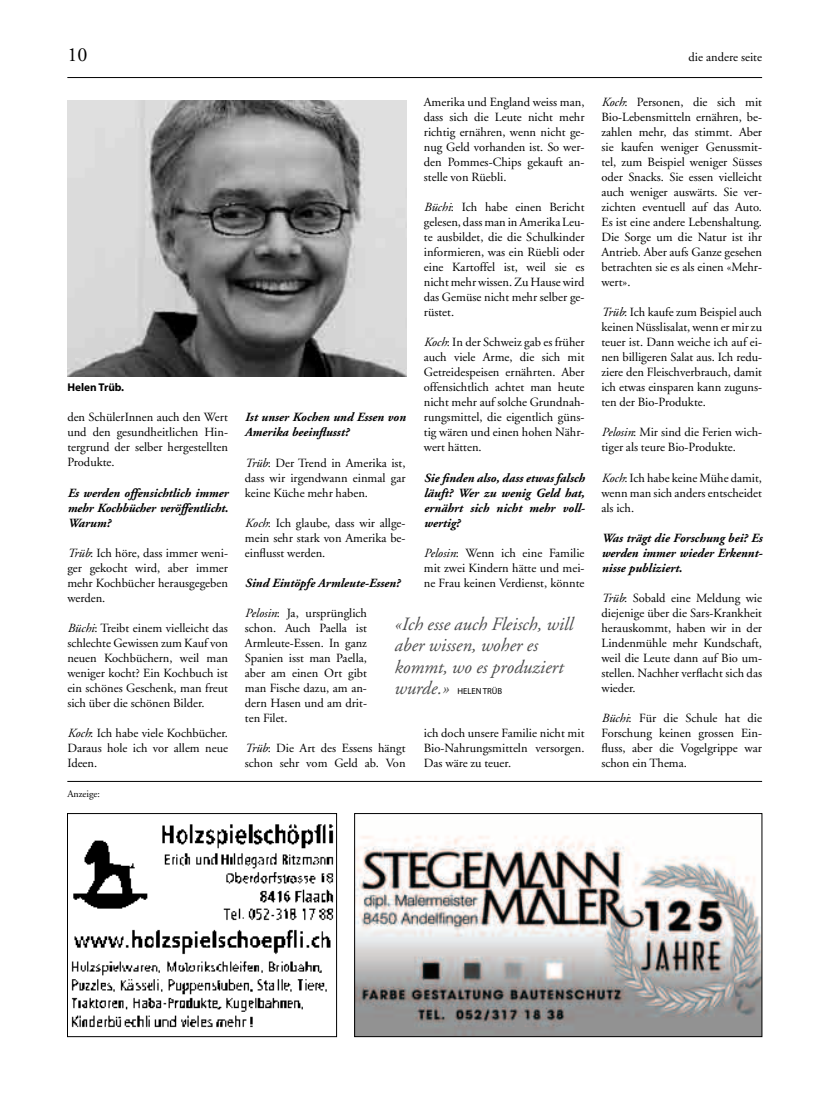
<style>
.page{position:relative;width:833px;height:1117px;background:#fff}
.page>*{position:absolute;margin:0;border:0;box-sizing:border-box;transform-origin:0 0}
.t1{font:20px "Adobe Garamond";color:#000}
.t2{font:italic 18.75px/21.2px "Adobe Garamond";color:#4d4d4d}
.t3{font:12.5px/15px "Adobe Garamond";color:#000;text-align:justify}
.t4{font:italic 700 12.5px/15px "Adobe Garamond";color:#000;text-align:justify}
.t5{font:700 11.25px "Myriad";color:#000}
.t6{font:10px "Adobe Garamond";color:#000}
.t7{font:8.75px "Myriad";color:#000}
.s1{font-style:italic}
.s2{font-family:"Adobe Garamond";font-style:italic;font-size:18.75px;color:#4d4d4d}
</style>
<div class="page">
<hr style="left:67px;top:781px;width:695px;height:1px;background:#000">
<hr style="left:67px;top:77px;width:695px;height:1px;background:#000">
<img style="left:356px;top:836px;width:404px;height:198px">
<div style="left:354px;top:813px;width:408px;height:223px;border:1px solid #000"></div>
<img style="left:71px;top:824px;width:263px;height:204px">
<div style="left:67px;top:813px;width:270px;height:223px;border:1px solid #000"></div>
<img style="left:67px;top:100px;width:339px;height:276px">
<h1 class="t1" style="left:67px;top:47px;width:21px">10</h1>
<p class="t3" style="left:688px;top:51px;width:75px">die andere seite</p>
<p class="t5" style="left:67px;top:383px;width:58px">Helen Trüb.</p>
<p class="t3" style="left:67px;top:411px;width:162px">den SchülerInnen auch den Wert und den gesundheitlichen Hin&shy;tergrund der selber hergestellten Produkte.</p>
<p class="t4" style="left:67px;top:486px;width:162px">Es werden offensichtlich immer mehr Kochbücher veröffentlicht.<br>Warum?</p>
<p class="t3" style="left:67px;top:546px;width:162px"><span class="s1">Trüb</span>: Ich höre, dass immer weni&shy;ger gekocht wird, aber immer mehr Kochbücher herausgegeben werden.</p>
<p class="t3" style="left:67px;top:621px;width:162px"><span class="s1">Büchi</span>: Treibt einem vielleicht das schlechte Gewissen zum Kauf von neuen Kochbüchern, weil man weniger kocht? Ein Kochbuch ist ein schönes Geschenk, man freut sich über die schönen Bilder.</p>
<p class="t3" style="left:67px;top:726px;width:162px"><span class="s1">Koch</span>: Ich habe viele Kochbücher.<br>Daraus hole ich vor allem neue Ideen.</p>
<p class="t6" style="left:67px;top:789px;width:34px">Anzeige:</p>
<p class="t3" style="left:424px;top:96px;width:162px">Amerika und England weiss man, dass sich die Leute nicht mehr richtig ernähren, wenn nicht ge&shy;nug Geld vorhanden ist. So wer&shy;den Pommes-Chips gekauft an&shy;stelle von Rüebli.</p>
<p class="t3" style="left:424px;top:201px;width:162px"><span class="s1">Büchi</span>: Ich habe einen Bericht gelesen, dass man in Amerika Leu&shy;te ausbildet, die die Schulkinder informieren, was ein Rüebli oder eine Kartoffel ist, weil sie es nicht mehr wissen. Zu Hause wird das Gemüse nicht mehr selber ge&shy;rüstet.</p>
<p class="t3" style="left:424px;top:336px;width:162px"><span class="s1">Koch</span>: In der Schweiz gab es früher auch viele Arme, die sich mit Getreidespeisen ernährten. Aber offensichtlich achtet man heute nicht mehr auf solche Grundnah&shy;rungsmittel, die eigentlich güns&shy;tig wären und einen hohen Nähr&shy;wert hätten.</p>
<p class="t4" style="left:424px;top:471px;width:163px">Sie finden also, dass etwas falsch läuft? Wer zu wenig Geld hat, ernährt sich nicht mehr voll&shy;wertig?</p>
<p class="t3" style="left:424px;top:546px;width:162px"><span class="s1">Pelosin</span>: Wenn ich eine Familie mit zwei Kindern hätte und mei&shy;ne Frau keinen Verdienst, könnte</p>
<p class="t4" style="left:245px;top:411px;width:162px">Ist unser Kochen und Essen von<br>Amerika beeinflusst?</p>
<p class="t3" style="left:245px;top:456px;width:162px"><span class="s1">Trüb</span>: Der Trend in Amerika ist, dass wir irgendwann einmal gar keine Küche mehr haben.</p>
<p class="t3" style="left:245px;top:516px;width:162px"><span class="s1">Koch</span>: Ich glaube, dass wir allge&shy;mein sehr stark von Amerika be&shy;einflusst werden.</p>
<p class="t4" style="left:245px;top:576px;width:157px">Sind Eintöpfe Armleute-Essen?</p>
<p class="t3" style="left:245px;top:606px;width:124px"><span class="s1">Pelosin</span>: Ja, ursprünglich schon. Auch Paella ist Armleute-Essen. In ganz Spanien isst man Paella, aber am einen Ort gibt man Fische dazu, am an&shy;dern Hasen und am drit&shy;ten Filet.</p>
<p class="t3" style="left:245px;top:741px;width:162px"><span class="s1">Trüb</span>: Die Art des Essens hängt schon sehr vom Geld ab. Von</p>
<h2 class="t2" style="left:394px;top:615px;width:180px">«Ich esse auch Fleisch, will aber wissen, woher es kommt, wo es produziert</h2>
<p class="t7" style="left:394px;top:687px;width:110px"><span class="s2">wurde.»</span> HELEN TRÜB</p>
<p class="t3" style="left:424px;top:726px;width:162px">ich doch unsere Familie nicht mit Bio-Nahrungsmitteln versorgen.<br>Das wäre zu teuer.</p>
<p class="t3" style="left:601px;top:96px;width:162px"><span class="s1">Koch</span>: Personen, die sich mit Bio-Lebensmitteln ernähren, be&shy;zahlen mehr, das stimmt. Aber sie kaufen weniger Genussmit&shy;tel, zum Beispiel weniger Süsses oder Snacks. Sie essen vielleicht auch weniger auswärts. Sie ver&shy;zichten eventuell auf das Auto.<br>Es ist eine andere Lebenshaltung.<br>Die Sorge um die Natur ist ihr Antrieb. Aber aufs Ganze gesehen betrachten sie es als einen «Mehr&shy;wert».</p>
<p class="t3" style="left:601px;top:306px;width:162px"><span class="s1">Trüb</span>: Ich kaufe zum Beispiel auch keinen Nüsslisalat, wenn er mir zu teuer ist. Dann weiche ich auf ei&shy;nen billigeren Salat aus. Ich redu&shy;ziere den Fleischverbrauch, damit ich etwas einsparen kann zuguns&shy;ten der Bio-Produkte.</p>
<p class="t3" style="left:601px;top:426px;width:162px"><span class="s1">Pelosin</span>: Mir sind die Ferien wich&shy;tiger als teure Bio-Produkte.</p>
<p class="t3" style="left:601px;top:471px;width:162px"><span class="s1">Koch</span>: Ich habe keine Mühe damit, wenn man sich anders entscheidet als ich.</p>
<p class="t4" style="left:601px;top:531px;width:163px">Was trägt die Forschung bei? Es werden immer wieder Erkennt&shy;nisse publiziert.</p>
<p class="t3" style="left:601px;top:591px;width:162px"><span class="s1">Trüb</span>: Sobald eine Meldung wie diejenige über die Sars-Krankheit herauskommt, haben wir in der Lindenmühle mehr Kundschaft, weil die Leute dann auf Bio um&shy;stellen. Nachher verflacht sich das wieder.</p>
<p class="t3" style="left:601px;top:711px;width:162px"><span class="s1">Büchi</span>: Für die Schule hat die Forschung keinen grossen Ein&shy;fluss, aber die Vogelgrippe war schon ein Thema.</p>
</div>
